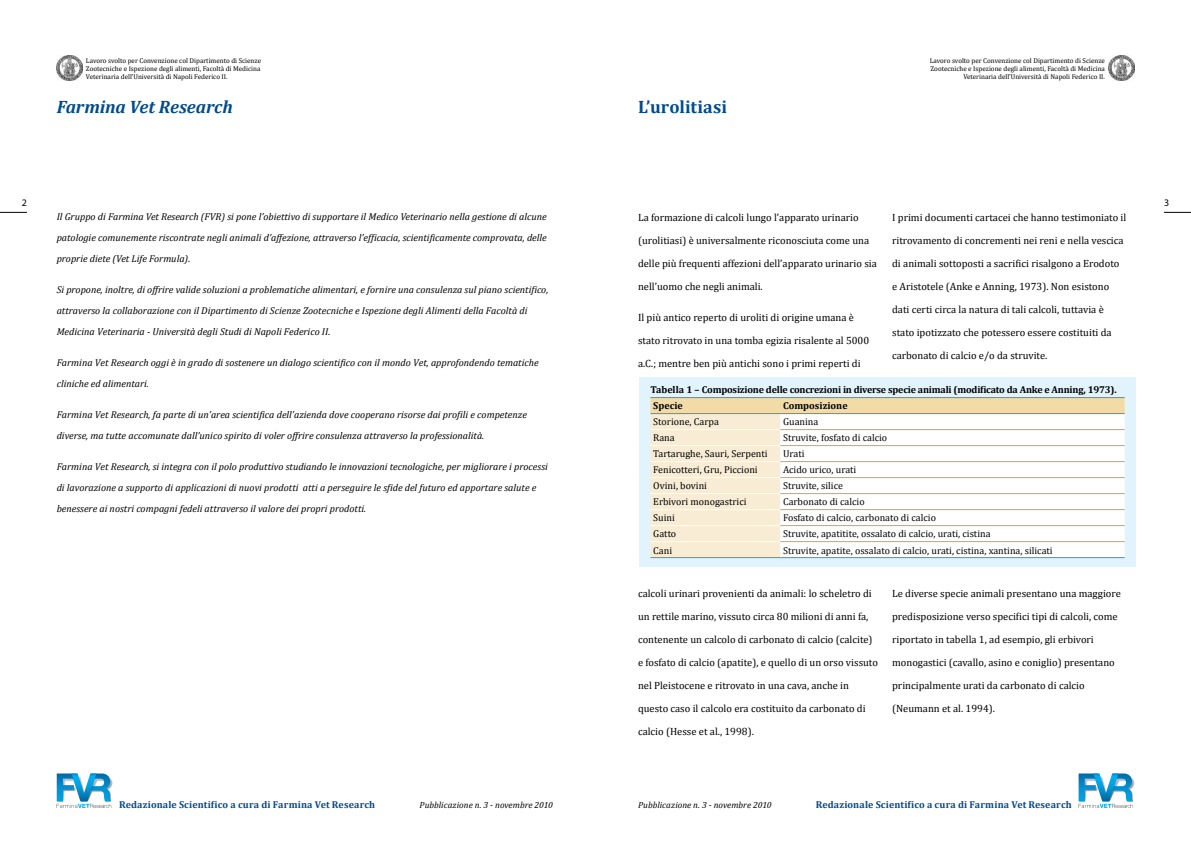
<style>
.page{position:relative;width:1191px;height:842px;background:#fff}
.page>*{position:absolute;margin:0;border:0;box-sizing:border-box;transform-origin:0 0}
.t1{font:italic 700 18px "Cambria";letter-spacing:-.01em;color:#004b8d}
.t2{font:700 18px "Cambria";letter-spacing:.005em;color:#004b8d}
.t3{font:10.5px/23px "Cambria";color:#000}
.t4{font:italic 10px/21px "Cambria";color:#000}
.t5{font:10px "Cambria";color:#000}
.t6{font:700 10px/16.1px "Cambria";letter-spacing:-.02em;color:#000}
.t7{font:700 10px "Cambria";letter-spacing:.015em;color:#004b8d}
.t8{font:700 10px "Cambria";color:#000}
.t9{font:10px "Myriad Pro";color:#000}
.t10{font:italic 9px "Cambria";color:#000}
.t11{font:7px/8px "Cambria";color:#000;text-align:justify}
</style>
<div class="page">
<img style="left:111px;top:779px;width:2px;height:8px">
<svg style="left:57px;top:773px;width:54px;height:35px"></svg>
<svg style="left:1078px;top:773px;width:55px;height:35px"></svg>
<div style="left:639px;top:377px;width:496px;height:189px;background:#e1f4fd"></div>
<svg style="left:650px;top:398px;width:474px;height:159px;background:#f6e7c7"></svg>
<div style="left:780px;top:414px;width:344px;height:143px;background:#fff"></div>
<hr style="left:780px;top:429px;width:344px;height:1px;background:#deaa0e">
<hr style="left:780px;top:445px;width:344px;height:1px;background:#deaa0e">
<hr style="left:780px;top:461px;width:344px;height:1px;background:#deaa0e">
<hr style="left:780px;top:477px;width:344px;height:1px;background:#deaa0e">
<hr style="left:780px;top:493px;width:344px;height:1px;background:#deaa0e">
<hr style="left:780px;top:509px;width:344px;height:1px;background:#deaa0e">
<hr style="left:780px;top:525px;width:344px;height:1px;background:#deaa0e">
<hr style="left:650px;top:397px;width:130px;height:1px;background:#00aeef">
<hr style="left:780px;top:397px;width:344px;height:1px;background:#00aeef">
<hr style="left:780px;top:413px;width:344px;height:1px;background:#00aeef">
<hr style="left:780px;top:541px;width:344px;height:1px;background:#deaa0e">
<hr style="left:780px;top:557px;width:344px;height:1px;background:#00aeef">
<hr style="left:650px;top:413px;width:130px;height:1px;background:#00aeef">
<hr style="left:650px;top:557px;width:130px;height:1px;background:#00aeef">
<hr style="left:650px;top:429px;width:130px;height:1px;background:#fff">
<hr style="left:650px;top:445px;width:130px;height:1px;background:#fff">
<hr style="left:650px;top:461px;width:130px;height:1px;background:#fff">
<hr style="left:650px;top:477px;width:130px;height:1px;background:#fff">
<hr style="left:650px;top:493px;width:130px;height:1px;background:#fff">
<hr style="left:650px;top:509px;width:130px;height:1px;background:#fff">
<hr style="left:650px;top:525px;width:130px;height:1px;background:#fff">
<hr style="left:650px;top:541px;width:130px;height:1px;background:#fff">
<svg style="left:0;top:212px;width:27px;height:1px"></svg>
<img style="left:57px;top:56px;width:26px;height:25px">
<svg style="left:1164px;top:212px;width:27px;height:1px"></svg>
<img style="left:1108px;top:56px;width:26px;height:25px">
<p class="t11" style="left:86px;top:57px;width:177px">Lavoro svolto per Convenzione col Dipartimento di Scienze Zootecniche e Ispezione degli alimenti, Facoltà di Medicina Veterinaria dell’Università di Napoli Federico II.</p>
<h1 class="t1" style="left:57px;top:96px;width:178px">Farmina Vet Research</h1>
<p class="t9" style="left:22px;top:198px;width:7px">2</p>
<p class="t4" style="left:57px;top:206px;width:491px;text-align:justify">Il Gruppo di Farmina Vet Research (FVR) si pone l’obiettivo di supportare il Medico Veterinario nella gestione di alcune patologie comunemente riscontrate negli animali d’affezione, attraverso l’efficacia, scientificamente comprovata, delle proprie diete (Vet Life Formula).</p>
<p class="t4" style="left:57px;top:279px;width:493px">Si propone, inoltre, di offrire valide soluzioni a problematiche alimentari, e fornire una consulenza sul piano scientifico, attraverso la collaborazione con il Dipartimento di Scienze Zootecniche e Ispezione degli Alimenti della Facoltà di<br>Medicina Veterinaria - Università degli Studi di Napoli Federico II.</p>
<p class="t4" style="left:57px;top:352px;width:483px">Farmina Vet Research oggi è in grado di sostenere un dialogo scientifico con il mondo Vet, approfondendo tematiche cliniche ed alimentari.</p>
<p class="t4" style="left:57px;top:404px;width:472px">Farmina Vet Research, fa parte di un’area scientifica dell’azienda dove cooperano risorse dai profili e competenze diverse, ma tutte accomunate dall’unico spirito di voler offrire consulenza attraverso la professionalità.</p>
<p class="t4" style="left:57px;top:456px;width:493px">Farmina Vet Research, si integra con il polo produttivo studiando le innovazioni tecnologiche, per migliorare i processi di lavorazione a supporto di applicazioni di nuovi prodotti atti a perseguire le sfide del futuro ed apportare salute e benessere ai nostri compagni fedeli attraverso il valore dei propri prodotti.</p>
<p class="t7" style="left:119px;top:798px;width:258px">Redazionale Scientifico a cura di Farmina Vet Research</p>
<p class="t10" style="left:419px;top:799px;width:135px">Pubblicazione n. 3 - novembre 2010</p>
<h1 class="t2" style="left:638px;top:96px;width:90px">L’urolitiasi</h1>
<p class="t11" style="left:929px;top:57px;width:177px;text-align:right">Lavoro svolto per Convenzione col Dipartimento di Scienze<br>Zootecniche e Ispezione degli alimenti, Facoltà di Medicina<br>Veterinaria dell’Università di Napoli Federico II.</p>
<p class="t3" style="left:638px;top:206px;width:240px">La formazione di calcoli lungo l’apparato urinario (urolitiasi) è universalmente riconosciuta come una delle più frequenti affezioni dell’apparato urinario sia nell’uomo che negli animali.</p>
<p class="t3" style="left:638px;top:306px;width:233px">Il più antico reperto di uroliti di origine umana è stato ritrovato in una tomba egizia risalente al 5000 a.C.; mentre ben più antichi sono i primi reperti di</p>
<p class="t3" style="left:892px;top:206px;width:236px">I primi documenti cartacei che hanno testimoniato il ritrovamento di concrementi nei reni e nella vescica di animali sottoposti a sacrifici risalgono a Erodoto e Aristotele (Anke e Anning, 1973). Non esistono dati certi circa la natura di tali calcoli, tuttavia è stato ipotizzato che potessero essere costituiti da carbonato di calcio e/o da struvite.</p>
<p class="t6" style="left:650px;top:382px;width:468px">Tabella 1 – Composizione delle concrezioni in diverse specie animali (modificato da Anke e Anning, 1973).<br>Specie</p>
<p class="t8" style="left:783px;top:400px;width:66px">Composizione</p>
<p class="t5" style="left:653px;top:416px;width:67px">Storione, Carpa</p>
<p class="t5" style="left:783px;top:416px;width:37px">Guanina</p>
<p class="t5" style="left:653px;top:432px;width:23px">Rana</p>
<p class="t5" style="left:783px;top:432px;width:106px">Struvite, fosfato di calcio</p>
<p class="t5" style="left:653px;top:448px;width:116px">Tartarughe, Sauri, Serpenti</p>
<p class="t5" style="left:783px;top:448px;width:23px">Urati</p>
<p class="t5" style="left:653px;top:464px;width:106px">Fenicotteri, Gru, Piccioni</p>
<p class="t5" style="left:783px;top:464px;width:75px">Acido urico, urati</p>
<p class="t5" style="left:653px;top:480px;width:55px">Ovini, bovini</p>
<p class="t5" style="left:783px;top:480px;width:61px">Struvite, silice</p>
<p class="t5" style="left:653px;top:496px;width:95px">Erbivori monogastrici</p>
<p class="t5" style="left:783px;top:496px;width:83px">Carbonato di calcio</p>
<p class="t5" style="left:653px;top:512px;width:23px">Suini</p>
<p class="t5" style="left:783px;top:512px;width:154px">Fosfato di calcio, carbonato di calcio</p>
<p class="t5" style="left:653px;top:528px;width:24px">Gatto</p>
<p class="t5" style="left:783px;top:528px;width:209px">Struvite, apatitite, ossalato di calcio, urati, cistina</p>
<p class="t5" style="left:653px;top:544px;width:20px">Cani</p>
<p class="t5" style="left:783px;top:544px;width:271px">Struvite, apatite, ossalato di calcio, urati, cistina, xantina, silicati</p>
<p class="t3" style="left:638px;top:582px;width:241px">calcoli urinari provenienti da animali: lo scheletro di un rettile marino, vissuto circa 80 milioni di anni fa, contenente un calcolo di carbonato di calcio (calcite) e fosfato di calcio (apatite), e quello di un orso vissuto nel Pleistocene e ritrovato in una cava, anche in questo caso il calcolo era costituito da carbonato di calcio (Hesse et al., 1998).</p>
<p class="t3" style="left:892px;top:582px;width:230px">Le diverse specie animali presentano una maggiore predisposizione verso specifici tipi di calcoli, come riportato in tabella 1, ad esempio, gli erbivori monogastici (cavallo, asino e coniglio) presentano principalmente urati da carbonato di calcio (Neumann et al. 1994).</p>
<p class="t10" style="left:638px;top:799px;width:135px">Pubblicazione n. 3 - novembre 2010</p>
<p class="t7" style="left:815px;top:798px;width:258px">Redazionale Scientifico a cura di Farmina Vet Research</p>
<p class="t9" style="left:1164px;top:198px;width:7px">3</p>
</div>
